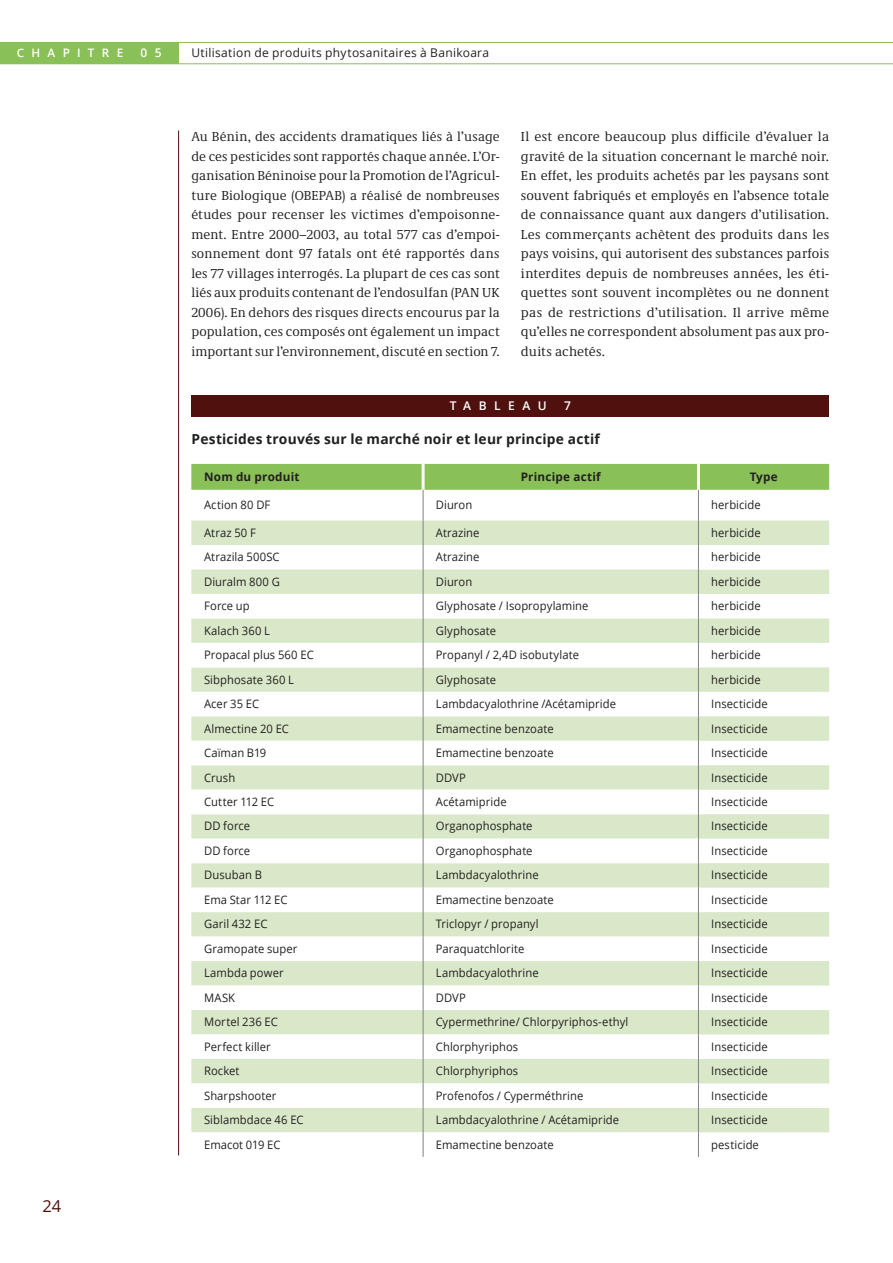
<style>
.page{position:relative;width:893px;height:1263px;background:#fff}
.page>*{position:absolute;margin:0;border:0;box-sizing:border-box;transform-origin:0 0}
.t1{font:16.5px "Open Sans";color:#50100d}
.t2{font:700 13.8px "Open Sans";letter-spacing:.015em;color:#231f20}
.t3{font:13.5px/19.5px "Demos Next Pro";letter-spacing:.01em;color:#231f20;text-align:justify}
.t4{font:12px "Open Sans";letter-spacing:.025em;color:#231f20}
.t5{font:600 12px "Open Sans";letter-spacing:.62em;color:#fff}
.t6{font:11.7px "Open Sans";letter-spacing:.005em;color:#231f20;scale:.96 1}
.t7{font:700 11.7px "Open Sans";letter-spacing:.02em;color:#231f20}
.t8{font:600 11.7px "Open Sans";letter-spacing:.625em;color:#fff}
</style>
<div class="page">
<hr style="left:0;top:42px;width:893px;height:1px;background:#8ac058">
<hr style="left:0;top:63px;width:893px;height:1px;background:#8ac058">
<div style="left:0;top:43px;width:179px;height:21px;background:#8ac058"></div>
<hr style="left:178px;top:131px;width:1px;height:1024px;background:#50100d">
<div style="left:192px;top:395px;width:637px;height:21px;background:#50100d"></div>
<div style="left:191px;top:464px;width:638px;height:26px;background:#8ac058"></div>
<div style="left:191px;top:520px;width:638px;height:25px;background:#d9e8c8"></div>
<svg style="left:191px;top:545px;width:638px;height:612px"></svg>
<hr style="left:422px;top:464px;width:3px;height:26px;background:#fff">
<hr style="left:423px;top:490px;width:1px;height:30px;background:#808285">
<svg style="left:423px;top:520px;width:1px;height:637px"></svg>
<hr style="left:697px;top:464px;width:3px;height:26px;background:#fff">
<hr style="left:698px;top:490px;width:1px;height:30px;background:#808285">
<svg style="left:698px;top:520px;width:1px;height:637px"></svg>
<p class="t8" style="left:17px;top:45px;width:108px">CHAPITRE</p>
<p class="t5" style="left:141px;top:44px;width:23px">0 5</p>
<p class="t4" style="left:191px;top:45px;width:299px">Utilisation de produits phytosanitaires à Banikoara</p>
<p class="t3" style="left:191px;top:127px;width:310px">Au Bénin, des accidents dramatiques liés à l’usage de ces pesticides sont rapportés chaque année. L’Or&shy;ganisation Béninoise pour la Promotion de l’Agricul&shy;ture Biologique (OBEPAB) a réalisé de nombreuses études pour recenser les victimes d’empoisonne&shy;ment. Entre 2000–2003, au total 577 cas d’empoi&shy;sonnement dont 97 fatals ont été rapportés dans les 77 villages interrogés. La plupart de ces cas sont liés aux produits contenant de l’endosulfan (PAN UK 2006). En dehors des risques directs encourus par la population, ces composés ont également un impact important sur l’environnement, discuté en section 7.</p>
<p class="t3" style="left:521px;top:127px;width:310px">Il est encore beaucoup plus difficile d’évaluer la gravité de la situation concernant le marché noir.<br>En effet, les produits achetés par les paysans sont souvent fabriqués et employés en l’absence totale de connaissance quant aux dangers d’utilisation.<br>Les commerçants achètent des produits dans les pays voisins, qui autorisent des substances parfois interdites depuis de nombreuses années, les éti&shy;quettes sont souvent incomplètes ou ne donnent pas de restrictions d’utilisation. Il arrive même qu’elles ne correspondent absolument pas aux pro&shy;duits achetés.</p>
<p class="t1" style="left:43px;top:1194px;width:20px">24</p>
<p class="t5" style="left:450px;top:397px;width:98px">TABLEAU</p>
<p class="t5" style="left:564px;top:397px;width:8px">7</p>
<p class="t2" style="left:192px;top:430px;width:410px">Pesticides trouvés sur le marché noir et leur principe actif</p>
<p class="t7" style="left:204px;top:468px;width:97px">Nom du produit</p>
<p class="t7" style="left:521px;top:468px;width:82px">Principe actif</p>
<p class="t7" style="left:750px;top:468px;width:30px">Type</p>
<p class="t6" style="left:204px;top:497px;width:71px">Action 80 DF</p>
<p class="t6" style="left:436px;top:497px;width:40px">Diuron</p>
<p class="t6" style="left:711px;top:497px;width:53px">herbicide</p>
<p class="t6" style="left:204px;top:524px;width:55px">Atraz 50 F</p>
<p class="t6" style="left:436px;top:524px;width:47px">Atrazine</p>
<p class="t6" style="left:711px;top:524px;width:53px">herbicide</p>
<p class="t6" style="left:204px;top:549px;width:80px">Atrazila 500SC</p>
<p class="t6" style="left:436px;top:549px;width:47px">Atrazine</p>
<p class="t6" style="left:711px;top:549px;width:53px">herbicide</p>
<p class="t6" style="left:204px;top:573px;width:80px">Diuralm 800 G</p>
<p class="t6" style="left:436px;top:573px;width:40px">Diuron</p>
<p class="t6" style="left:711px;top:573px;width:53px">herbicide</p>
<p class="t6" style="left:204px;top:598px;width:49px">Force up</p>
<p class="t6" style="left:436px;top:598px;width:161px">Glyphosate / Isopropylamine</p>
<p class="t6" style="left:711px;top:598px;width:53px">herbicide</p>
<p class="t6" style="left:204px;top:622px;width:70px">Kalach 360 L</p>
<p class="t6" style="left:436px;top:622px;width:64px">Glyphosate</p>
<p class="t6" style="left:711px;top:622px;width:53px">herbicide</p>
<p class="t6" style="left:204px;top:647px;width:116px">Propacal plus 560 EC</p>
<p class="t6" style="left:436px;top:647px;width:151px">Propanyl / 2,4D isobutylate</p>
<p class="t6" style="left:711px;top:647px;width:53px">herbicide</p>
<p class="t6" style="left:204px;top:671px;width:95px">Sibphosate 360 L</p>
<p class="t6" style="left:436px;top:671px;width:64px">Glyphosate</p>
<p class="t6" style="left:711px;top:671px;width:53px">herbicide</p>
<p class="t6" style="left:204px;top:696px;width:59px">Acer 35 EC</p>
<p class="t6" style="left:436px;top:696px;width:189px">Lambdacyalothrine /Acétamipride</p>
<p class="t6" style="left:711px;top:696px;width:60px">Insecticide</p>
<p class="t6" style="left:204px;top:720px;width:90px">Almectine 20 EC</p>
<p class="t6" style="left:436px;top:720px;width:124px">Emamectine benzoate</p>
<p class="t6" style="left:711px;top:720px;width:60px">Insecticide</p>
<p class="t6" style="left:204px;top:745px;width:66px">Caïman B19</p>
<p class="t6" style="left:436px;top:745px;width:124px">Emamectine benzoate</p>
<p class="t6" style="left:711px;top:745px;width:60px">Insecticide</p>
<p class="t6" style="left:204px;top:769px;width:34px">Crush</p>
<p class="t6" style="left:436px;top:769px;width:33px">DDVP</p>
<p class="t6" style="left:711px;top:769px;width:60px">Insecticide</p>
<p class="t6" style="left:204px;top:794px;width:74px">Cutter 112 EC</p>
<p class="t6" style="left:436px;top:794px;width:75px">Acétamipride</p>
<p class="t6" style="left:711px;top:794px;width:60px">Insecticide</p>
<p class="t6" style="left:204px;top:818px;width:50px">DD force</p>
<p class="t6" style="left:436px;top:818px;width:102px">Organophosphate</p>
<p class="t6" style="left:711px;top:818px;width:60px">Insecticide</p>
<p class="t6" style="left:204px;top:843px;width:50px">DD force</p>
<p class="t6" style="left:436px;top:843px;width:102px">Organophosphate</p>
<p class="t6" style="left:711px;top:843px;width:60px">Insecticide</p>
<p class="t6" style="left:204px;top:867px;width:62px">Dusuban B</p>
<p class="t6" style="left:436px;top:867px;width:109px">Lambdacyalothrine</p>
<p class="t6" style="left:711px;top:867px;width:60px">Insecticide</p>
<p class="t6" style="left:204px;top:892px;width:88px">Ema Star 112 EC</p>
<p class="t6" style="left:436px;top:892px;width:124px">Emamectine benzoate</p>
<p class="t6" style="left:711px;top:892px;width:60px">Insecticide</p>
<p class="t6" style="left:204px;top:916px;width:68px">Garil 432 EC</p>
<p class="t6" style="left:436px;top:916px;width:109px">Triclopyr / propanyl</p>
<p class="t6" style="left:711px;top:916px;width:60px">Insecticide</p>
<p class="t6" style="left:204px;top:940px;width:99px">Gramopate super</p>
<p class="t6" style="left:436px;top:940px;width:94px">Paraquatchlorite</p>
<p class="t6" style="left:711px;top:940px;width:60px">Insecticide</p>
<p class="t6" style="left:204px;top:965px;width:84px">Lambda power</p>
<p class="t6" style="left:436px;top:965px;width:109px">Lambdacyalothrine</p>
<p class="t6" style="left:711px;top:965px;width:60px">Insecticide</p>
<p class="t6" style="left:204px;top:989px;width:34px">MASK</p>
<p class="t6" style="left:436px;top:989px;width:33px">DDVP</p>
<p class="t6" style="left:711px;top:989px;width:60px">Insecticide</p>
<p class="t6" style="left:204px;top:1014px;width:78px">Mortel 236 EC</p>
<p class="t6" style="left:436px;top:1014px;width:202px">Cypermethrine/ Chlorpyriphos-ethyl</p>
<p class="t6" style="left:711px;top:1014px;width:60px">Insecticide</p>
<p class="t6" style="left:204px;top:1038px;width:71px">Perfect killer</p>
<p class="t6" style="left:436px;top:1038px;width:87px">Chlorphyriphos</p>
<p class="t6" style="left:711px;top:1038px;width:60px">Insecticide</p>
<p class="t6" style="left:204px;top:1063px;width:38px">Rocket</p>
<p class="t6" style="left:436px;top:1063px;width:87px">Chlorphyriphos</p>
<p class="t6" style="left:711px;top:1063px;width:60px">Insecticide</p>
<p class="t6" style="left:204px;top:1087px;width:77px">Sharpshooter</p>
<p class="t6" style="left:436px;top:1087px;width:155px">Profenofos / Cyperméthrine</p>
<p class="t6" style="left:711px;top:1087px;width:60px">Insecticide</p>
<p class="t6" style="left:204px;top:1112px;width:105px">Siblambdace 46 EC</p>
<p class="t6" style="left:436px;top:1112px;width:192px">Lambdacyalothrine / Acétamipride</p>
<p class="t6" style="left:711px;top:1112px;width:60px">Insecticide</p>
<p class="t6" style="left:204px;top:1136px;width:81px">Emacot 019 EC</p>
<p class="t6" style="left:436px;top:1136px;width:124px">Emamectine benzoate</p>
<p class="t6" style="left:711px;top:1136px;width:51px">pesticide</p>
</div>
